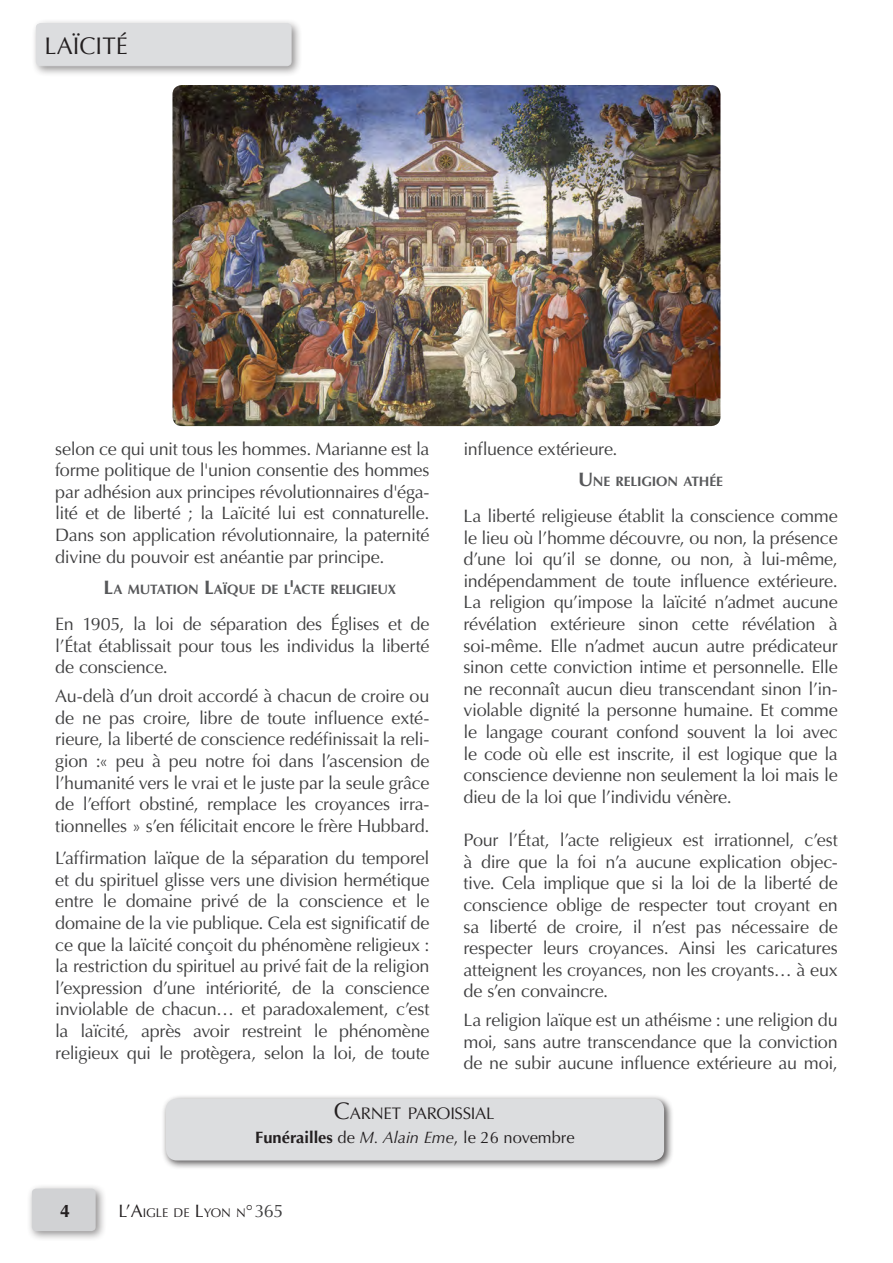
<style>
.page{position:relative;width:893px;height:1263px;background:#fff}
.page>*{position:absolute;margin:0;border:0;box-sizing:border-box;transform-origin:0 0}
.entête__rectangle_gr{font:24.15px "Optima";color:#231f20}
.corps{font:18px/21.6px "Optima";letter-spacing:-.015em;color:#3e3e3f;text-align:justify}
.t1{font:700 18px "Optima";color:#231f20}
.dates_à_retenir{font:16.8px "Optima";letter-spacing:-.015em;color:#231f20}
.dates_du_mois{font:16.5px "Optima";color:#231f20}
.corps-2{font:700 13.65px "Optima";letter-spacing:-.015em;color:#57585a}
.sous_titres{font:700 13.65px "Optima";letter-spacing:-.01em;color:#57585a}
.t2{font:12.6px "Optima";color:#231f20}
.s1{font-size:19.5px}
.s2{font-size:24px}
.s3{font-weight:700}
.s4{font-style:italic}
.s5{font-size:18px}
.s6{font-size:18px;color:#3e3e3f}
</style>
<div class="page">
<div style="left:27px;top:1183px;width:80px;height:59px;background:#231f20;opacity:.5"></div>
<div style="left:32px;top:1188px;width:64px;height:43px;background:#d1d2d4;border-radius:4px"></div>
<img style="left:172px;top:85px;width:548px;height:341px">
<div style="left:161px;top:1094px;width:513px;height:76px;background:#231f20;opacity:.75"></div>
<div style="left:166px;top:1098px;width:498px;height:62px;background:#dcdddf;border-radius:11px"></div>
<div style="left:31px;top:18px;width:272px;height:59px;background:#231f20;opacity:.5"></div>
<div style="left:36px;top:24px;width:255px;height:42px;background:#dcdddf;border-radius:4px"></div>
<div style="left:36px;top:23px;width:255px;height:43px;border:1px solid #dcdddf;border-radius:4px"></div>
<p class="entête__rectangle_gr" style="left:45px;top:32px;width:85px">LAÏCITÉ</p>
<p class="corps" style="left:463px;top:438px;width:156px">influence extérieure.</p>
<p class="sous_titres" style="left:578px;top:473px;width:146px"><span class="s1">U</span> NE RELIGION ATHÉE</p>
<p class="corps" style="left:463px;top:505px;width:376px">La liberté religieuse établit la conscience comme le lieu où l’homme découvre, ou non, la présence d’une loi qu’il se donne, ou non, à lui-même, indépendamment de toute influence extérieure.<br>La religion qu’impose la laïcité n’admet aucune révélation extérieure sinon cette révélation à soi-même. Elle n’admet aucun autre prédicateur sinon cette conviction intime et personnelle. Elle ne reconnaît aucun dieu transcendant sinon l’in&shy;violable dignité la personne humaine. Et comme le langage courant confond souvent la loi avec le code où elle est inscrite, il est logique que la conscience devienne non seulement la loi mais le dieu de la loi que l’individu vénère.</p>
<p class="corps" style="left:463px;top:829px;width:376px">Pour l’État, l’acte religieux est irrationnel, c’est à dire que la foi n’a aucune explication objec&shy;tive. Cela implique que si la loi de la liberté de conscience oblige de respecter tout croyant en sa liberté de croire, il n’est pas nécessaire de respecter leurs croyances. Ainsi les caricatures atteignent les croyances, non les croyants… à eux de s’en convaincre.</p>
<p class="corps" style="left:463px;top:1009px;width:376px">La religion laïque est un athéisme : une religion du moi, sans autre transcendance que la conviction de ne subir aucune influence extérieure au moi,</p>
<p class="dates_à_retenir" style="left:334px;top:1103px;width:162px"><span class="s2">C</span>ARNET PAROISSIAL</p>
<p class="dates_du_mois" style="left:255px;top:1127px;width:321px"><span class="s3">Funérailles</span> de <span class="s4">M. Alain Eme</span>, le 26 novembre</p>
<p class="corps" style="left:55px;top:438px;width:376px">selon ce qui unit tous les hommes. Marianne est la forme politique de l'union consentie des hommes par adhésion aux principes révolutionnaires d'éga&shy;lité et de liberté ; la Laïcité lui est connaturelle.<br>Dans son application révolutionnaire, la paternité divine du pouvoir est anéantie par principe.</p>
<p class="corps-2" style="left:104px;top:581px;width:294px"><span class="s1">L</span>A MUTATION <span class="s1">L</span>AÏQUE DE L<span class="s1">'</span>ACTE RELIGIEUX</p>
<p class="corps" style="left:55px;top:613px;width:376px">En 1905, la loi de séparation des Églises et de l’État établissait pour tous les individus la liberté de conscience.</p>
<p class="corps" style="left:55px;top:685px;width:376px">Au-delà d’un droit accordé à chacun de croire ou de ne pas croire, libre de toute influence exté&shy;rieure, la liberté de conscience redéfinissait la reli&shy;gion :« peu à peu notre foi dans l’ascension de l’humanité vers le vrai et le juste par la seule grâce de l’effort obstiné, remplace les croyances irra&shy;tionnelles » s’en félicitait encore le frère Hubbard.</p>
<p class="corps" style="left:55px;top:847px;width:376px">L’affirmation laïque de la séparation du temporel et du spirituel glisse vers une division hermétique entre le domaine privé de la conscience et le domaine de la vie publique. Cela est significatif de ce que la laïcité conçoit du phénomène religieux : la restriction du spirituel au privé fait de la religion l’expression d’une intériorité, de la conscience inviolable de chacun… et paradoxalement, c’est la laïcité, après avoir restreint le phénomène religieux qui le protègera, selon la loi, de toute</p>
<p class="t1" style="left:60px;top:1200px;width:12px">4</p>
<p class="t2" style="left:119px;top:1205px;width:166px"><span class="s5">L’A</span>IGLE DE <span class="s5">L</span>YON N<span class="s5">°</span><span class="s6">365</span></p>
</div>
